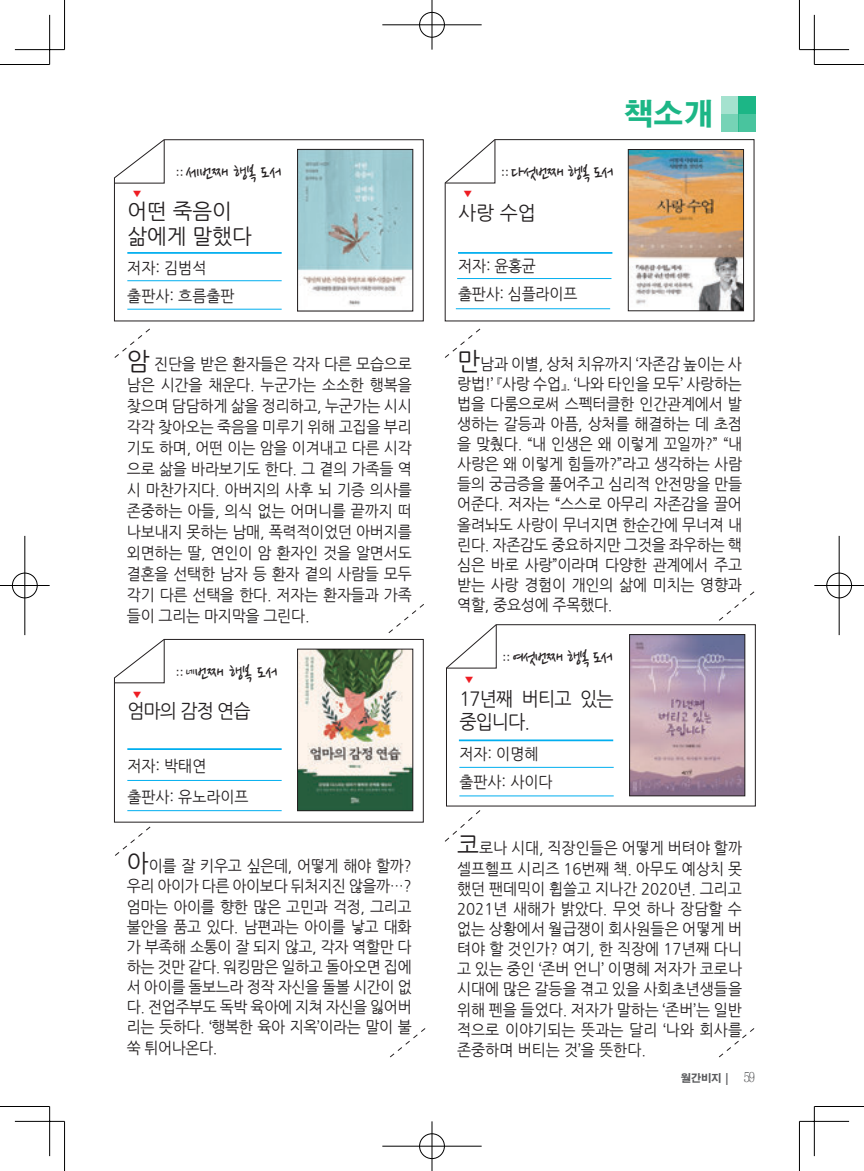
<style>
.page{position:relative;width:864px;height:1171px;background:#fff}
.page>*{position:absolute;margin:0;border:0;box-sizing:border-box;transform-origin:0 0}
.t1{font:700 29.75px "Adobe Gothic Std";color:#1cb686}
.t2{font:21px "Nanum Pen";letter-spacing:-.05em;color:#231f20;scale:.95 1}
.t3{font:21px "Nanum Gothic";color:#231f20}
.t4{font:19.25px/23.1px "Nanum Gothic";letter-spacing:-.05em;color:#231f20;scale:.95 1}
.t5{font:19.25px "Nanum Gothic";letter-spacing:-.05em;color:#231f20}
.t6{font:15.75px/20.1px "Nanum Gothic";letter-spacing:-.015em;color:#231f20;scale:.95 1}
.t7{font:700 10.5px "Adobe Gothic Std";color:#57585a}
.t8{font:10.5px "Nanum Gothic";color:#ee1d23;scale:.95 1}
.s1{font-size:24.5px}
.s2{font-family:"Chosunilbo NM";font-weight:400;font-size:14px}
</style>
<div class="page">
<div style="left:720px;top:96px;width:18px;height:18px;background:#a5e2cf"></div>
<div style="left:738px;top:96px;width:17px;height:18px;background:#1cb686"></div>
<div style="left:720px;top:114px;width:18px;height:17px;background:#76d3b6"></div>
<div style="left:738px;top:114px;width:17px;height:17px;background:#49c49e"></div>
<svg style="left:444px;top:139px;width:310px;height:182px"></svg>
<svg style="left:114px;top:139px;width:309px;height:182px"></svg>
<svg style="left:446px;top:624px;width:309px;height:182px"></svg>
<svg style="left:444px;top:139px;width:51px;height:44px"></svg>
<svg style="left:114px;top:139px;width:51px;height:45px"></svg>
<svg style="left:446px;top:624px;width:50px;height:44px"></svg>
<img style="left:629px;top:151px;width:112px;height:158px">
<div style="left:627px;top:149px;width:116px;height:162px;border:1px solid #231f20"></div>
<img style="left:299px;top:151px;width:112px;height:158px">
<div style="left:297px;top:149px;width:116px;height:162px;border:1px solid #231f20"></div>
<img style="left:631px;top:636px;width:111px;height:158px">
<div style="left:629px;top:634px;width:115px;height:162px;border:1px solid #231f20"></div>
<hr style="left:457px;top:278px;width:154px;height:1px;background:#00aeef">
<hr style="left:127px;top:280px;width:154px;height:1px;background:#00aeef">
<hr style="left:459px;top:767px;width:154px;height:1px;background:#00aeef">
<hr style="left:127px;top:309px;width:154px;height:1px;background:#00aeef">
<hr style="left:459px;top:795px;width:154px;height:1px;background:#00aeef">
<hr style="left:458px;top:252px;width:154px;height:2px;background:#00aeef">
<hr style="left:127px;top:252px;width:154px;height:2px;background:#00aeef">
<hr style="left:458px;top:739px;width:155px;height:2px;background:#00aeef">
<svg style="left:388px;top:604px;width:36px;height:29px"></svg>
<svg style="left:114px;top:328px;width:36px;height:30px"></svg>
<svg style="left:719px;top:591px;width:35px;height:30px"></svg>
<svg style="left:719px;top:1028px;width:35px;height:29px"></svg>
<svg style="left:444px;top:328px;width:36px;height:30px"></svg>
<svg style="left:445px;top:810px;width:35px;height:32px"></svg>
<svg style="left:390px;top:1028px;width:35px;height:29px"></svg>
<svg style="left:115px;top:826px;width:36px;height:30px"></svg>
<svg style="left:114px;top:639px;width:309px;height:183px"></svg>
<svg style="left:114px;top:639px;width:51px;height:44px"></svg>
<img style="left:299px;top:651px;width:112px;height:158px">
<div style="left:297px;top:649px;width:116px;height:162px;border:1px solid #231f20"></div>
<hr style="left:127px;top:780px;width:154px;height:1px;background:#00aeef">
<hr style="left:127px;top:810px;width:154px;height:1px;background:#00aeef">
<hr style="left:127px;top:748px;width:154px;height:2px;background:#00aeef">
<hr style="left:455px;top:308px;width:155px;height:1px;background:#00aeef">
<hr style="left:0;top:64px;width:50px;height:1px;background:#000">
<hr style="left:814px;top:64px;width:49px;height:1px;background:#000">
<hr style="left:0;top:1106px;width:50px;height:1px;background:#000">
<hr style="left:814px;top:1106px;width:49px;height:1px;background:#000">
<hr style="left:64px;top:0;width:1px;height:50px;background:#000">
<hr style="left:64px;top:1121px;width:1px;height:50px;background:#000">
<hr style="left:798px;top:0;width:1px;height:50px;background:#000">
<hr style="left:798px;top:1121px;width:1px;height:50px;background:#000">
<hr style="left:15px;top:49px;width:49px;height:1px;background:#000">
<hr style="left:799px;top:49px;width:49px;height:1px;background:#000">
<hr style="left:15px;top:1121px;width:49px;height:1px;background:#000">
<hr style="left:799px;top:1121px;width:49px;height:1px;background:#000">
<hr style="left:49px;top:15px;width:1px;height:49px;background:#000">
<hr style="left:49px;top:1106px;width:1px;height:50px;background:#000">
<hr style="left:813px;top:15px;width:1px;height:49px;background:#000">
<hr style="left:813px;top:1106px;width:1px;height:50px;background:#000">
<div style="left:418px;top:11px;width:27px;height:27px;border:2px solid #fff;border-radius:50%"></div>
<hr style="left:382px;top:24px;width:99px;height:2px;background:#fff">
<hr style="left:430px;top:0;width:3px;height:50px;background:#fff">
<div style="left:419px;top:12px;width:25px;height:25px;border:1px solid #000;border-radius:50%"></div>
<hr style="left:382px;top:25px;width:99px;height:1px;background:#000">
<hr style="left:431px;top:0;width:1px;height:50px;background:#000">
<div style="left:418px;top:1132px;width:27px;height:28px;border:2px solid #fff;border-radius:50%"></div>
<hr style="left:382px;top:1145px;width:99px;height:2px;background:#fff">
<hr style="left:430px;top:1121px;width:3px;height:50px;background:#fff">
<div style="left:419px;top:1133px;width:25px;height:26px;border:1px solid #000;border-radius:50%"></div>
<hr style="left:382px;top:1146px;width:99px;height:1px;background:#000">
<hr style="left:431px;top:1121px;width:1px;height:50px;background:#000">
<div style="left:11px;top:572px;width:27px;height:27px;border:2px solid #fff;border-radius:50%"></div>
<hr style="left:0;top:584px;width:50px;height:3px;background:#fff">
<hr style="left:24px;top:536px;width:2px;height:99px;background:#fff">
<div style="left:12px;top:573px;width:25px;height:25px;border:1px solid #000;border-radius:50%"></div>
<hr style="left:0;top:585px;width:50px;height:1px;background:#000">
<hr style="left:25px;top:536px;width:1px;height:99px;background:#000">
<div style="left:825px;top:572px;width:27px;height:27px;border:2px solid #fff;border-radius:50%"></div>
<hr style="left:814px;top:584px;width:49px;height:3px;background:#fff">
<hr style="left:837px;top:536px;width:3px;height:99px;background:#fff">
<div style="left:826px;top:573px;width:25px;height:25px;border:1px solid #000;border-radius:50%"></div>
<hr style="left:814px;top:585px;width:49px;height:1px;background:#000">
<hr style="left:838px;top:536px;width:1px;height:99px;background:#000">
<h1 class="t1" style="left:623px;top:96px;width:91px">책소개</h1>
<h2 class="t2" style="left:173px;top:164px;width:115px"><sup>∷</sup>세번째 행복 도서</h2>
<h2 class="t2" style="left:498px;top:163px;width:122px"><sup>∷</sup>다섯번째 행복 도서</h2>
<p class="t8" style="left:132px;top:188px;width:11px">▼</p>
<p class="t8" style="left:463px;top:188px;width:11px">▼</p>
<h2 class="t3" style="left:127px;top:201px;width:106px">어떤 죽음이</h2>
<p class="t5" style="left:458px;top:203px;width:79px">사랑 수업</p>
<h2 class="t3" style="left:127px;top:227px;width:126px">삶에게 말했다</h2>
<p class="t6" style="left:127px;top:254px;width:114px;line-height:28px">저자: 김범석 출판사: 흐름출판</p>
<p class="t6" style="left:458px;top:252px;width:127px;line-height:28px">저자: 윤홍균 출판사: 심플라이프</p>
<p class="t6" style="left:127px;top:353px;width:301px;line-height:21px;text-align:justify"><span class="s1">암</span> 진단을 받은 환자들은 각자 다른 모습으로 남은 시간을 채운다. 누군가는 소소한 행복을 찾으며 담담하게 삶을 정리하고, 누군가는 시시 각각 찾아오는 죽음을 미루기 위해 고집을 부리 기도 하며, 어떤 이는 암을 이겨내고 다른 시각 으로 삶을 바라보기도 한다. 그 곁의 가족들 역 시 마찬가지다. 아버지의 사후 뇌 기증 의사를 존중하는 아들, 의식 없는 어머니를 끝까지 떠 나보내지 못하는 남매, 폭력적이었던 아버지를 외면하는 딸, 연인이 암 환자인 것을 알면서도 결혼을 선택한 남자 등 환자 곁의 사람들 모두 각기 다른 선택을 한다. 저자는 환자들과 가족 들이 그리는 마지막을 그린다.</p>
<p class="t6" style="left:457px;top:354px;width:301px;text-align:justify"><span class="s1">만</span>남과 이별, 상처 치유까지 ‘자존감 높이는 사 랑법!’ 『사랑 수업』. ‘나와 타인을 모두’ 사랑하는 법을 다룸으로써 스펙터클한 인간관계에서 발 생하는 갈등과 아픔, 상처를 해결하는 데 초점 을 맞췄다. “내 인생은 왜 이렇게 꼬일까?” “내 사랑은 왜 이렇게 힘들까?”라고 생각하는 사람 들의 궁금증을 풀어주고 심리적 안전망을 만들 어준다. 저자는 “스스로 아무리 자존감을 끌어 올려놔도 사랑이 무너지면 한순간에 무너져 내 린다. 자존감도 중요하지만 그것을 좌우하는 핵 심은 바로 사랑”이라며 다양한 관계에서 주고 받는 사랑 경험이 개인의 삶에 미치는 영향과 역할, 중요성에 주목했다.</p>
<h2 class="t2" style="left:173px;top:663px;width:111px"><sup>∷</sup><sup>네</sup>번째 행복 도서</h2>
<p class="t4" style="left:127px;top:699px;width:131px">엄마의 감정 연습</p>
<p class="t8" style="left:132px;top:690px;width:11px">▼</p>
<p class="t6" style="left:127px;top:750px;width:129px;line-height:31.5px">저자: 박태연 출판사: 유노라이프</p>
<p class="t6" style="left:127px;top:856px;width:301px;text-align:justify"><span class="s1">아</span>이를 잘 키우고 싶은데, 어떻게 해야 할까? 우리 아이가 다른 아이보다 뒤처지진 않을까…? 엄마는 아이를 향한 많은 고민과 걱정, 그리고 불안을 품고 있다. 남편과는 아이를 낳고 대화 가 부족해 소통이 잘 되지 않고, 각자 역할만 다 하는 것만 같다. 워킹맘은 일하고 돌아오면 집에 서 아이를 돌보느라 정작 자신을 돌볼 시간이 없 다. 전업주부도 독박 육아에 지쳐 자신을 잃어버 리는 듯하다. ‘행복한 육아 지옥’이라는 말이 불 쑥 튀어나온다.</p>
<p class="t8" style="left:464px;top:675px;width:11px">▼</p>
<h2 class="t2" style="left:500px;top:648px;width:120px"><sup>∷</sup>여섯번째 행복 도서</h2>
<p class="t4" style="left:459px;top:688px;width:164px">17년째 버티고 있는 중입니다.</p>
<p class="t6" style="left:459px;top:741px;width:100px;line-height:28px">저자: 이명혜 출판사: 사이다</p>
<p class="t6" style="left:457px;top:838px;width:301px;text-align:justify"><span class="s1">코</span>로나 시대, 직장인들은 어떻게 버텨야 할까 셀프헬프 시리즈 16번째 책. 아무도 예상치 못 했던 팬데믹이 휩쓸고 지나간 2020년. 그리고 2021년 새해가 밝았다. 무엇 하나 장담할 수 없는 상황에서 월급쟁이 회사원들은 어떻게 버 텨야 할 것인가? 여기, 한 직장에 17년째 다니 고 있는 중인 ‘존버 언니’ 이명혜 저자가 코로나 시대에 많은 갈등을 겪고 있을 사회초년생들을 위해 펜을 들었다. 저자가 말하는 ‘존버’는 일반 적으로 이야기되는 뜻과는 달리 ‘나와 회사를 존중하며 버티는 것’을 뜻한다.</p>
<p class="t7" style="left:680px;top:1072px;width:76px">월간비지 | <span class="s2">59</span></p>
</div>
